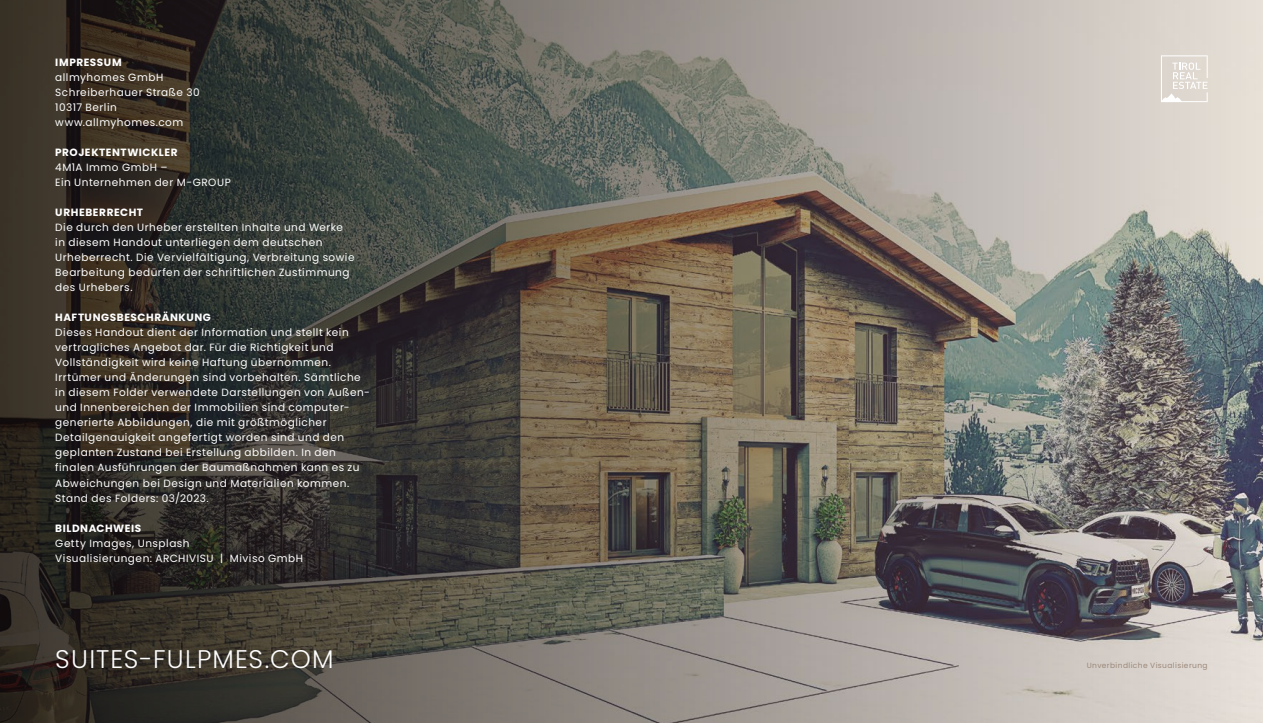
<style>
.page{position:relative;width:1263px;height:723px;background:#fff}
.page>*{position:absolute;margin:0;border:0;box-sizing:border-box;transform-origin:0 0}
.t1{font:300 25.5px "Poppins";letter-spacing:.04em;color:#fff}
.t2{font:10.5px/15px "Poppins";letter-spacing:.05em;color:#fff}
.t3{font:700 10.5px "Poppins";letter-spacing:.055em;color:#fff}
.t4{font:7.5px "Poppins";letter-spacing:.055em;color:#9c897a}
</style>
<div class="page">
<img style="left:0;top:0;width:1263px;height:723px">
<svg style="left:1161px;top:55px;width:47px;height:47px"></svg>
<p class="t3" style="left:55px;top:57px;width:68px">IMPRESSUM</p>
<p class="t2" style="left:55px;top:70px;width:146px">allmyhomes GmbH<br>Schreiberhauer Straße 30<br>10317 Berlin www.allmyhomes.com</p>
<p class="t3" style="left:55px;top:147px;width:124px">PROJEKTENTWICKLER</p>
<p class="t2" style="left:55px;top:160px;width:177px">4M1A Immo GmbH –<br>Ein Unternehmen der M-GROUP</p>
<p class="t3" style="left:55px;top:207px;width:89px">URHEBERRECHT</p>
<p class="t2" style="left:55px;top:220px;width:301px">Die durch den Urheber erstellten Inhalte und Werke in diesem Handout unterliegen dem deutschen Urheberrecht. Die Vervielfältigung, Verbreitung sowie Bearbeitung bedürfen der schriftlichen Zustimmung des Urhebers.</p>
<p class="t3" style="left:55px;top:312px;width:157px">HAFTUNGSBESCHRÄNKUNG</p>
<p class="t2" style="left:55px;top:325px;width:316px">Dieses Handout dient der Information und stellt kein vertragliches Angebot dar. Für die Richtigkeit und Vollständigkeit wird keine Haftung übernommen.<br>Irrtümer und Änderungen sind vorbehalten. Sämtliche in diesem Folder verwendete Darstellungen von Außen&shy;und Innenbereichen der Immobilien sind computer&shy;generierte Abbildungen, die mit größtmöglicher Detailgenauigkeit angefertigt worden sind und den geplanten Zustand bei Erstellung abbilden. In den finalen Ausführungen der Baumaßnahmen kann es zu Abweichungen bei Design und Materialien kommen.<br>Stand des Folders: 03/2023.</p>
<p class="t3" style="left:55px;top:522px;width:88px">BILDNACHWEIS</p>
<p class="t2" style="left:55px;top:535px;width:249px">Getty Images, Unsplash<br>Visualisierungen: ARCHIVISU | Miviso GmbH</p>
<h1 class="t1" style="left:55px;top:644px;width:280px">SUITES-FULPMES.COM</h1>
<p class="t4" style="left:1087px;top:661px;width:122px">Unverbindliche Visualisierung</p>
</div>
